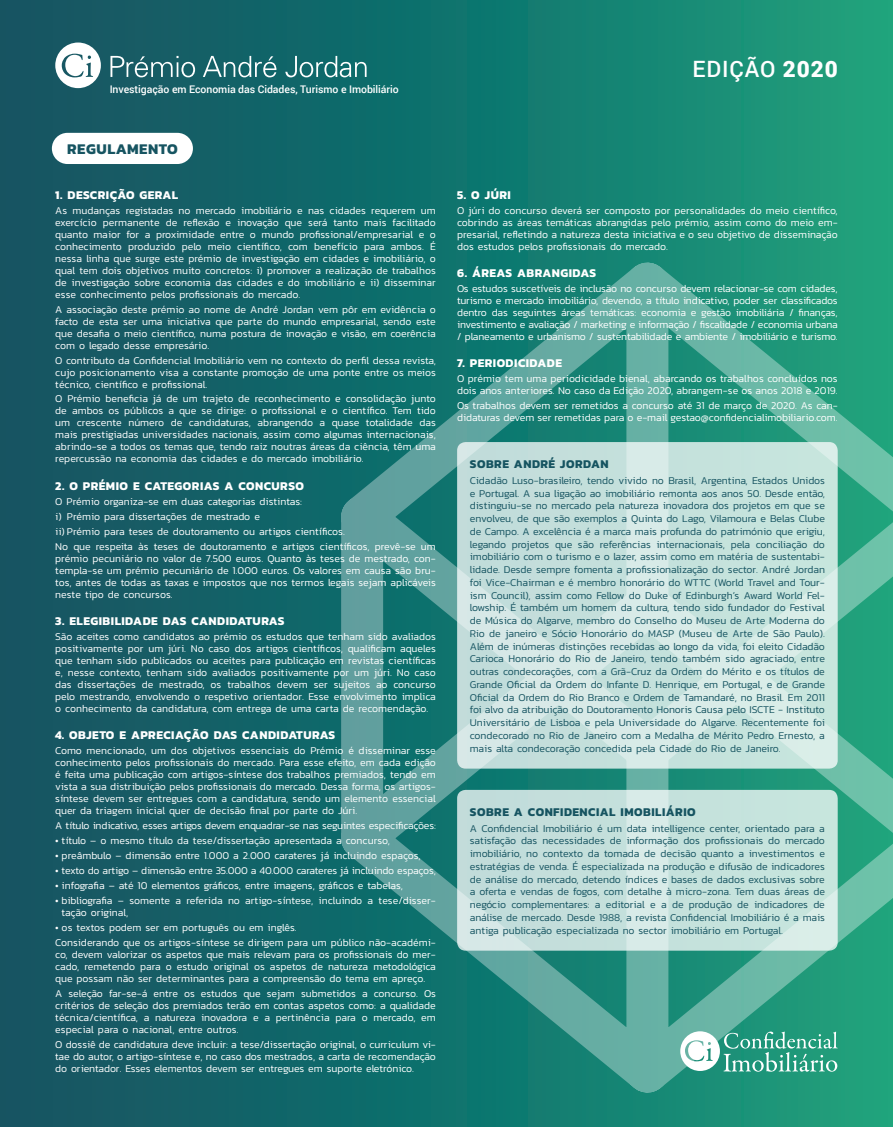
<style>
.page{position:relative;width:893px;height:1127px;background:#fff}
.page>*{position:absolute;margin:0;border:0;box-sizing:border-box;transform-origin:0 0}
.t1{font:500 22.5px "Roboto";letter-spacing:.04em;color:#fff}
.t2{font:700 15px "Kanit";letter-spacing:.04em;color:#165461}
.t3{font:700 12px "Kanit";letter-spacing:.04em;color:#fff}
.t4{font:700 12px "Kanit";letter-spacing:.04em;color:#165461}
.t5{font:300 10.5px/12px "Kanit";color:#fff;text-align:justify}
.t6{font:300 10.5px/12.8px "Kanit";letter-spacing:-.005em;color:#165461;text-align:justify}
.t7{font:500 10.5px "Roboto";letter-spacing:-.005em;color:#fff}
.s1{font-weight:900}
</style>
<div class="page">
<div style="left:0;top:0;width:893px;height:1127px;background:linear-gradient(to right,#104d60,#1a9f7c)"></div>
<svg style="left:340px;top:261px;width:553px;height:833px;background:#2f9182"></svg>
<svg style="left:680px;top:1031px;width:158px;height:40px"></svg>
<svg style="left:110px;top:56px;width:257px;height:21px;background:#458488"></svg>
<svg style="left:55px;top:43px;width:46px;height:45px"></svg>
<div style="left:52px;top:133px;width:141px;height:31px;background:#fff;border-radius:16px"></div>
<div style="left:457px;top:442px;width:381px;height:326px;background:linear-gradient(to right,#c9e0df,#cee9e1);border-radius:9px"></div>
<svg style="left:457px;top:790px;width:381px;height:160px;background:#c7e2dd"></svg>
<p class="t7" style="left:110px;top:82px;width:291px">Investigação em Economia das Cidades, Turismo e Imobiliário</p>
<p class="t2" style="left:67px;top:137px;width:112px">REGULAMENTO</p>
<p class="t3" style="left:55px;top:185px;width:124px">1. DESCRIÇÃO GERAL</p>
<p class="t5" style="left:55px;top:204px;width:382px">As mudanças registadas no mercado imobiliário e nas cidades requerem um exercício permanente de reflexão e inovação que será tanto mais facilitado quanto maior for a proximidade entre o mundo profissional/empresarial e o conhecimento produzido pelo meio científico, com benefício para ambos. É nessa linha que surge este prémio de investigação em cidades e imobiliário, o qual tem dois objetivos muito concretos: i) promover a realização de trabalhos de investigação sobre economia das cidades e do imobiliário e ii) disseminar esse conhecimento pelos profissionais do mercado.</p>
<p class="t5" style="left:55px;top:303px;width:382px">A associação deste prémio ao nome de André Jordan vem pôr em evidência o facto de esta ser uma iniciativa que parte do mundo empresarial, sendo este que desafia o meio científico, numa postura de inovação e visão, em coerência com o legado desse empresário.</p>
<p class="t5" style="left:55px;top:354px;width:382px">O contributo da Confidencial Imobiliário vem no contexto do perfil dessa revista, cujo posicionamento visa a constante promoção de uma ponte entre os meios técnico, científico e profissional.</p>
<p class="t5" style="left:55px;top:393px;width:382px">O Prémio beneficia já de um trajeto de reconhecimento e consolidação junto de ambos os públicos a que se dirige: o profissional e o científico. Tem tido um crescente número de candidaturas, abrangendo a quase totalidade das mais prestigiadas universidades nacionais, assim como algumas internacionais, abrindo-se a todos os temas que, tendo raiz noutras áreas da ciência, têm uma repercussão na economia das cidades e do mercado imobiliário.</p>
<p class="t3" style="left:55px;top:476px;width:250px">2. O PRÉMIO E CATEGORIAS A CONCURSO</p>
<p class="t5" style="left:55px;top:495px;width:248px">O Prémio organiza-se em duas categorias distintas:</p>
<p class="t5" style="left:55px;top:510px;width:206px">i) Prémio para dissertações de mestrado e</p>
<p class="t5" style="left:55px;top:525px;width:291px">ii) Prémio para teses de doutoramento ou artigos científicos.</p>
<p class="t5" style="left:55px;top:540px;width:382px">No que respeita às teses de doutoramento e artigos científicos, prevê-se um prémio pecuniário no valor de 7.500 euros. Quanto às teses de mestrado, con&shy;templa-se um prémio pecuniário de 1.000 euros. Os valores em causa são bru&shy;tos, antes de todas as taxas e impostos que nos termos legais sejam aplicáveis neste tipo de concursos.</p>
<p class="t3" style="left:55px;top:611px;width:231px">3. ELEGIBILIDADE DAS CANDIDATURAS</p>
<p class="t5" style="left:55px;top:630px;width:382px">São aceites como candidatos ao prémio os estudos que tenham sido avaliados positivamente por um júri. No caso dos artigos científicos, qualificam aqueles que tenham sido publicados ou aceites para publicação em revistas científicas e, nesse contexto, tenham sido avaliados positivamente por um júri. No caso das dissertações de mestrado, os trabalhos devem ser sujeitos ao concurso pelo mestrando, envolvendo o respetivo orientador. Esse envolvimento implica o conhecimento da candidatura, com entrega de uma carta de recomendação.</p>
<p class="t3" style="left:55px;top:725px;width:282px">4. OBJETO E APRECIAÇÃO DAS CANDIDATURAS</p>
<p class="t5" style="left:55px;top:744px;width:382px">Como mencionado, um dos objetivos essenciais do Prémio é disseminar esse conhecimento pelos profissionais do mercado. Para esse efeito, em cada edição é feita uma publicação com artigos-síntese dos trabalhos premiados, tendo em vista a sua distribuição pelos profissionais do mercado. Dessa forma, os artigos&shy;síntese devem ser entregues com a candidatura, sendo um elemento essencial quer da triagem inicial quer de decisão final por parte do Júri.</p>
<p class="t5" style="left:55px;top:819px;width:382px">A título indicativo, esses artigos devem enquadrar-se nas seguintes especificações:</p>
<p class="t5" style="left:55px;top:834px;width:336px">• título – o mesmo título da tese/dissertação apresentada a concurso,</p>
<p class="t5" style="left:55px;top:849px;width:367px">• preâmbulo – dimensão entre 1.000 a 2.000 carateres já incluindo espaços,</p>
<p class="t5" style="left:55px;top:864px;width:382px">• texto do artigo – dimensão entre 35.000 a 40.000 carateres já incluindo espaços,</p>
<p class="t5" style="left:55px;top:879px;width:349px">• infografia – até 10 elementos gráficos, entre imagens, gráficos e tabelas,</p>
<p class="t5" style="left:62px;top:894px;width:376px;text-indent:-6px">• bibliografia – somente a referida no artigo-síntese, incluindo a tese/disser&shy;tação original,</p>
<p class="t5" style="left:55px;top:921px;width:243px">• os textos podem ser em português ou em inglês.</p>
<p class="t5" style="left:55px;top:936px;width:382px">Considerando que os artigos-síntese se dirigem para um público não-académi&shy;co, devem valorizar os aspetos que mais relevam para os profissionais do mer&shy;cado, remetendo para o estudo original os aspetos de natureza metodológica que possam não ser determinantes para a compreensão do tema em apreço.</p>
<p class="t5" style="left:55px;top:987px;width:382px">A seleção far-se-á entre os estudos que sejam submetidos a concurso. Os critérios de seleção dos premiados terão em contas aspetos como: a qualidade técnica/científica, a natureza inovadora e a pertinência para o mercado, em especial para o nacional, entre outros.</p>
<p class="t5" style="left:55px;top:1038px;width:382px">O dossiê de candidatura deve incluir: a tese/dissertação original, o curriculum vi&shy;tae do autor, o artigo-síntese e, no caso dos mestrados, a carta de recomendação do orientador. Esses elementos devem ser entregues em suporte eletrónico.</p>
<p class="t1" style="left:692px;top:54px;width:147px">EDIÇÃO <span class="s1">2020</span></p>
<p class="t3" style="left:457px;top:185px;width:55px">5. O JÚRI</p>
<p class="t5" style="left:457px;top:204px;width:382px">O júri do concurso deverá ser composto por personalidades do meio científico, cobrindo as áreas temáticas abrangidas pelo prémio, assim como do meio em&shy;presarial, refletindo a natureza desta iniciativa e o seu objetivo de disseminação dos estudos pelos profissionais do mercado.</p>
<p class="t3" style="left:457px;top:263px;width:140px">6. ÁREAS ABRANGIDAS</p>
<p class="t5" style="left:457px;top:282px;width:382px">Os estudos suscetíveis de inclusão no concurso devem relacionar-se com cidades, turismo e mercado imobiliário, devendo, a título indicativo, poder ser classificados dentro das seguintes áreas temáticas: economia e gestão imobiliária / finanças, investimento e avaliação / marketing e informação / fiscalidade / economia urbana / planeamento e urbanismo / sustentabilidade e ambiente / imobiliário e turismo.</p>
<p class="t3" style="left:457px;top:353px;width:106px">7. PERIODICIDADE</p>
<p class="t5" style="left:457px;top:372px;width:382px">O prémio tem uma periodicidade bienal, abarcando os trabalhos concluídos nos dois anos anteriores. No caso da Edição 2020, abrangem-se os anos 2018 e 2019.</p>
<p class="t5" style="left:457px;top:399px;width:382px">Os trabalhos devem ser remetidos a concurso até 31 de março de 2020. As can&shy;didaturas devem ser remetidas para o e-mail gestao@confidencialimobiliario.com.</p>
<p class="t4" style="left:470px;top:455px;width:140px">SOBRE ANDRÉ JORDAN</p>
<p class="t6" style="left:470px;top:474px;width:357px">Cidadão Luso-brasileiro, tendo vivido no Brasil, Argentina, Estados Unidos e Portugal. A sua ligação ao imobiliário remonta aos anos 50. Desde então, distinguiu-se no mercado pela natureza inovadora dos projetos em que se envolveu, de que são exemplos a Quinta do Lago, Vilamoura e Belas Clube de Campo. A excelência é a marca mais profunda do património que erigiu, legando projetos que são referências internacionais, pela conciliação do imobiliário com o turismo e o lazer, assim como em matéria de sustentabi&shy;lidade. Desde sempre fomenta a profissionalização do sector. André Jordan foi Vice-Chairman e é membro honorário do WTTC (World Travel and Tour&shy;ism Council), assim como Fellow do Duke of Edinburgh’s Award World Fel&shy;lowship. É também um homem da cultura, tendo sido fundador do Festival de Música do Algarve, membro do Conselho do Museu de Arte Moderna do Rio de janeiro e Sócio Honorário do MASP (Museu de Arte de São Paulo).<br>Além de inúmeras distinções recebidas ao longo da vida, foi eleito Cidadão Carioca Honorário do Rio de Janeiro, tendo também sido agraciado, entre outras condecorações, com a Grã-Cruz da Ordem do Mérito e os títulos de Grande Oficial da Ordem do Infante D. Henrique, em Portugal, e de Grande Oficial da Ordem do Rio Branco e Ordem de Tamandaré, no Brasil. Em 2011 foi alvo da atribuição do Doutoramento Honoris Causa pelo ISCTE - Instituto Universitário de Lisboa e pela Universidade do Algarve. Recentemente foi condecorado no Rio de Janeiro com a Medalha de Mérito Pedro Ernesto, a mais alta condecoração concedida pela Cidade do Rio de Janeiro.</p>
<p class="t4" style="left:470px;top:802px;width:227px">SOBRE A CONFIDENCIAL IMOBILIÁRIO</p>
<p class="t6" style="left:470px;top:821px;width:357px">A Confidencial Imobiliário é um data intelligence center, orientado para a satisfação das necessidades de informação dos profissionais do mercado imobiliário, no contexto da tomada de decisão quanto a investimentos e estratégias de venda. É especializada na produção e difusão de indicadores de análise do mercado, detendo índices e bases de dados exclusivas sobre a oferta e vendas de fogos, com detalhe à micro-zona. Tem duas áreas de negócio complementares: a editorial e a de produção de indicadores de análise de mercado. Desde 1988, a revista Confidencial Imobiliário é a mais antiga publicação especializada no sector imobiliário em Portugal.</p>
</div>
